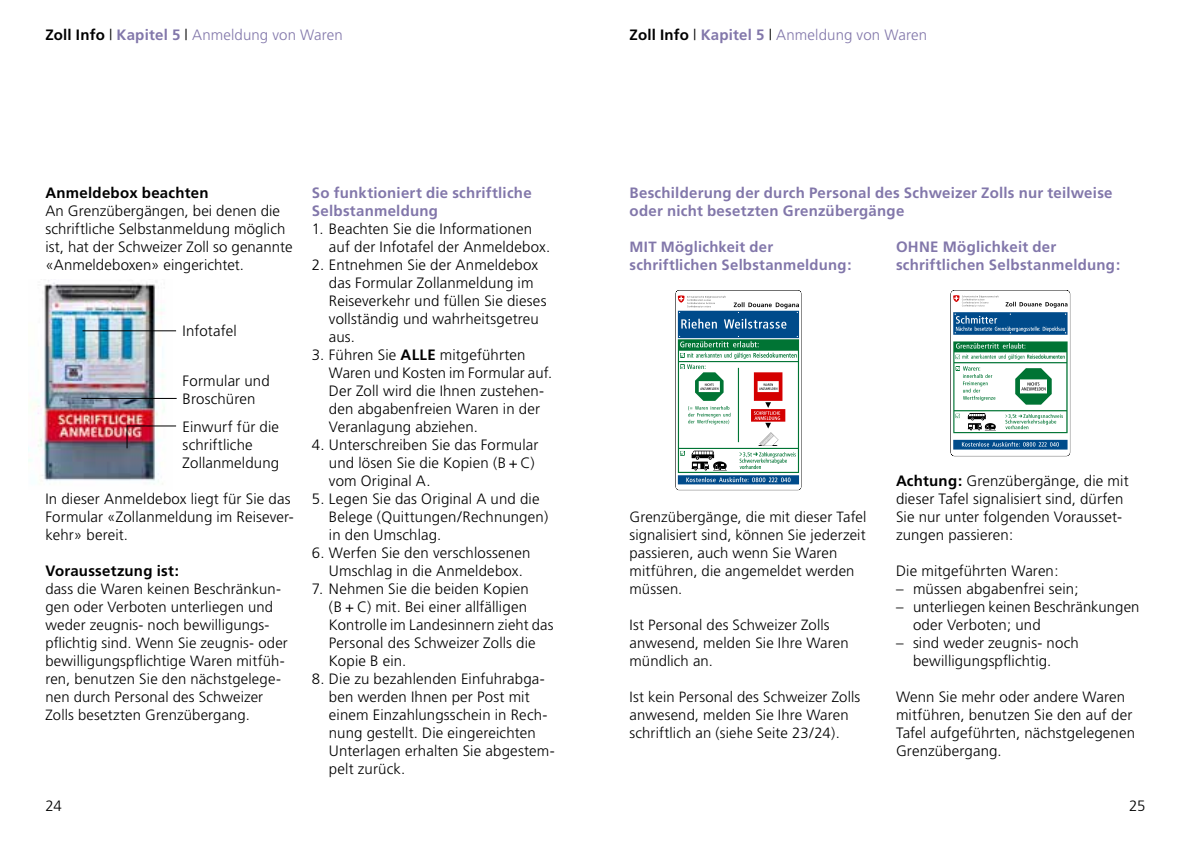
<style>
.page{position:relative;width:1191px;height:842px;background:#fff}
.page>*{position:absolute;margin:0;border:0;box-sizing:border-box;transform-origin:0 0}
.t1{font:300 15px/18px "Frutiger";letter-spacing:.01em;color:#000}
.t2{font:700 15px/18px "Frutiger";letter-spacing:.015em;color:#8277aa}
.t3{font:300 15px "Frutiger";letter-spacing:.01em;color:#8277aa}
.t4{font:700 15px "Frutiger";letter-spacing:.015em;color:#000}
.t5{font:300 14.8px/18px "Frutiger";letter-spacing:.01em;color:#000}
.t6{font:700 14.8px/18px "Frutiger";letter-spacing:.015em;color:#8277aa}
.s1{font-weight:700;color:#000}
.s2{color:#000}
.s3{font-weight:700}
</style>
<div class="page">
<svg style="left:675px;top:290px;width:126px;height:200px"></svg>
<svg style="left:950px;top:290px;width:120px;height:166px"></svg>
<img style="left:28px;top:280px;width:144px;height:205px">
<hr style="left:82px;top:330px;width:94px;height:1px;background:#000">
<hr style="left:81px;top:398px;width:96px;height:1px;background:#000">
<hr style="left:127px;top:426px;width:49px;height:1px;background:#000">
<svg style="left:127px;top:426px;width:1px;height:22px"></svg>
<p class="t3" style="left:45px;top:26px;width:299px"><span class="s1">Zoll Info</span> <span class="s2">|</span> <span class="s3">Kapitel 5</span> <span class="s2">|</span> Anmeldung von Waren</p>
<p class="t3" style="left:629px;top:26px;width:299px"><span class="s1">Zoll Info</span> <span class="s2">|</span> <span class="s3">Kapitel 5</span> <span class="s2">|</span> Anmeldung von Waren</p>
<p class="t4" style="left:45px;top:184px;width:165px">Anmeldebox beachten</p>
<p class="t1" style="left:45px;top:202px;width:249px">An Grenzübergängen, bei denen die schriftliche Selbstanmeldung möglich ist, hat der Schweizer Zoll so genannte «Anmeldeboxen» eingerichtet.</p>
<p class="t1" style="left:183px;top:322px;width:56px">Infotafel</p>
<p class="t1" style="left:183px;top:372px;width:89px">Formular und<br>Broschüren</p>
<p class="t1" style="left:183px;top:418px;width:98px">Einwurf für die schriftliche<br>Zollanmeldung</p>
<p class="t1" style="left:45px;top:490px;width:250px">In dieser Anmeldebox liegt für Sie das<br>Formular «Zollanmeldung im Reisever&shy;kehr» bereit.</p>
<p class="t4" style="left:45px;top:562px;width:135px">Voraussetzung ist:</p>
<p class="t5" style="left:45px;top:580px;width:244px">dass die Waren keinen Beschränkun&shy;gen oder Verboten unterliegen und weder zeugnis- noch bewilligungs&shy;pflichtig sind. Wenn Sie zeugnis- oder bewilligungspflichtige Waren mitfüh&shy;ren, benutzen Sie den nächstgelege&shy;nen durch Personal des Schweizer Zolls besetzten Grenzübergang.</p>
<p class="t2" style="left:312px;top:184px;width:221px">So funktioniert die schriftliche<br>Selbstanmeldung</p>
<p class="t1" style="left:329px;top:220px;width:223px;text-indent:-17px">1. Beachten Sie die Informationen auf der Infotafel der Anmeldebox.</p>
<p class="t1" style="left:329px;top:256px;width:219px;text-indent:-17px">2. Entnehmen Sie der Anmeldebox das Formular Zollanmeldung im<br>Reiseverkehr und füllen Sie dieses vollständig und wahrheitsgetreu aus.</p>
<p class="t1" style="left:329px;top:346px;width:225px;text-indent:-17px">3. Führen Sie <span class="s3">ALLE</span> mitgeführten<br>Waren und Kosten im Formular auf.<br>Der Zoll wird die Ihnen zustehen&shy;den abgabenfreien Waren in der<br>Veranlagung abziehen.</p>
<p class="t1" style="left:329px;top:436px;width:211px;text-indent:-17px">4. Unterschreiben Sie das Formular und lösen Sie die Kopien (B + C) vom Original A.</p>
<p class="t1" style="left:329px;top:490px;width:221px;text-indent:-17px">5. Legen Sie das Original A und die<br>Belege (Quittungen/Rechnungen) in den Umschlag.</p>
<p class="t1" style="left:329px;top:544px;width:203px;text-indent:-17px">6. Werfen Sie den verschlossenen<br>Umschlag in die Anmeldebox.</p>
<p class="t1" style="left:329px;top:580px;width:226px;text-indent:-17px">7. Nehmen Sie die beiden Kopien<br>(B + C) mit. Bei einer allfälligen<br>Kontrolle im Landesinnern zieht das<br>Personal des Schweizer Zolls die<br>Kopie B ein.</p>
<p class="t1" style="left:329px;top:670px;width:227px;text-indent:-17px">8. Die zu bezahlenden Einfuhrabga&shy;ben werden Ihnen per Post mit einem Einzahlungsschein in Rech&shy;nung gestellt. Die eingereichten<br>Unterlagen erhalten Sie abgestem&shy;pelt zurück.</p>
<p class="t2" style="left:629px;top:184px;width:484px">Beschilderung der durch Personal des Schweizer Zolls nur teilweise oder nicht besetzten Grenzübergänge</p>
<p class="t6" style="left:629px;top:238px;width:224px">MIT Möglichkeit der schriftlichen Selbstanmeldung:</p>
<p class="t2" style="left:896px;top:238px;width:226px">OHNE Möglichkeit der schriftlichen Selbstanmeldung:</p>
<p class="t5" style="left:629px;top:508px;width:238px">Grenzübergänge, die mit dieser Tafel signalisiert sind, können Sie jederzeit passieren, auch wenn Sie Waren mitführen, die angemeldet werden müssen.</p>
<p class="t5" style="left:629px;top:616px;width:221px">Ist Personal des Schweizer Zolls anwesend, melden Sie Ihre Waren mündlich an.</p>
<p class="t5" style="left:629px;top:688px;width:232px">Ist kein Personal des Schweizer Zolls anwesend, melden Sie Ihre Waren schriftlich an (siehe Seite 23/24).</p>
<p class="t1" style="left:896px;top:472px;width:234px"><span class="s3">Achtung:</span> Grenzübergänge, die mit dieser Tafel signalisiert sind, dürfen<br>Sie nur unter folgenden Vorausset&shy;zungen passieren:</p>
<p class="t1" style="left:896px;top:562px;width:164px">Die mitgeführten Waren:</p>
<p class="t1" style="left:896px;top:580px;width:184px">– müssen abgabenfrei sein;</p>
<p class="t1" style="left:913px;top:598px;width:228px;text-indent:-17px">– unterliegen keinen Beschränkungen oder Verboten; und</p>
<p class="t1" style="left:913px;top:634px;width:167px;text-indent:-17px">– sind weder zeugnis- noch bewilligungspflichtig.</p>
<p class="t1" style="left:896px;top:688px;width:241px">Wenn Sie mehr oder andere Waren mitführen, benutzen Sie den auf der<br>Tafel aufgeführten, nächstgelegenen<br>Grenzübergang.</p>
<p class="t1" style="left:45px;top:797px;width:18px">24</p>
<p class="t1" style="left:1129px;top:797px;width:18px">25</p>
</div>
